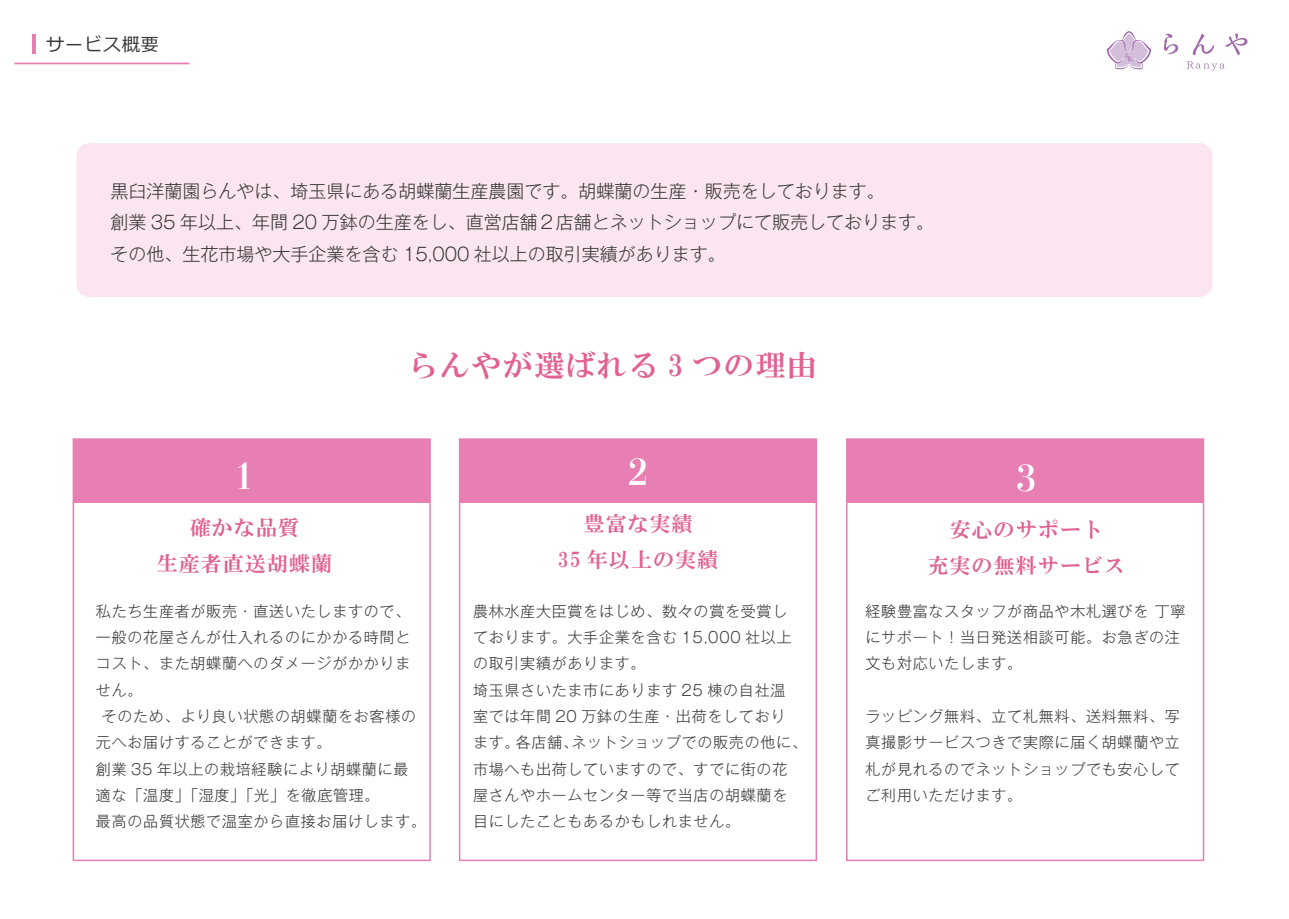
<style>
.page{position:relative;width:1289px;height:919px;background:#fff}
.page>*{position:absolute;margin:0;border:0;box-sizing:border-box;transform-origin:0 0}
.t1{font:33px "A Bajimin chikueb";color:#fff}
.t2{font:30px "HGS Mincho E";letter-spacing:.05em;color:#e06192}
.t3{font:21px/36.8px "HGS Mincho E";letter-spacing:.05em;color:#e06192;text-align:center}
.t4{font:300 18px/31.5px "Gothic MB101 Pr 6 N";color:#393838}
.t5{font:18px "Meiryo";letter-spacing:.05em;color:#393838}
.t6{font:300 15px/26.2px "Gothic MB101 Pr 6 N";letter-spacing:.05em;color:#393838}
</style>
<div class="page">
<svg style="left:1106px;top:31px;width:45px;height:38px"></svg>
<svg style="left:1164px;top:34px;width:14px;height:20px"></svg>
<svg style="left:1192px;top:34px;width:22px;height:21px"></svg>
<svg style="left:1225px;top:34px;width:22px;height:21px"></svg>
<svg style="left:1187px;top:61px;width:37px;height:10px"></svg>
<div style="left:73px;top:438px;width:358px;height:423px;border:2px solid #e87fb3"></div>
<div style="left:459px;top:438px;width:358px;height:423px;border:2px solid #e87fb3"></div>
<div style="left:846px;top:438px;width:358px;height:423px;border:2px solid #e87fb3"></div>
<div style="left:73px;top:439px;width:357px;height:63px;background:#e87fb3"></div>
<div style="left:459px;top:439px;width:357px;height:64px;background:#e87fb3"></div>
<div style="left:846px;top:439px;width:357px;height:64px;background:#e87fb3"></div>
<div style="left:76px;top:143px;width:1136px;height:154px;background:#fae5f0;border-radius:13px"></div>
<div style="left:14px;top:63px;width:175px;height:1px;border:1px solid #e87fb3"></div>
<hr style="left:32px;top:34px;width:4px;height:19px;background:#e87fb3">
<p class="t5" style="left:46px;top:32px;width:114px">サービス概要</p>
<p class="t4" style="left:110px;top:173px;width:825px">黒臼洋蘭園らんやは、埼玉県にある胡蝶蘭生産農園です。胡蝶蘭の生産・販売をしております。<br>創業 35 年以上、年間 20 万鉢の生産をし、直営店舗２店舗とネットショップにて販売しております。その他、生花市場や大手企業を含む 15,000 社以上の取引実績があります。</p>
<h2 class="t2" style="left:408px;top:349px;width:410px">らんやが選ばれる 3 つの理由</h2>
<h1 class="t1" style="left:237px;top:455px;width:17px">1</h1>
<h3 class="t3" style="left:157px;top:508px;width:177px">確かな品質<br>生産者直送胡蝶蘭</h3>
<p class="t6" style="left:96px;top:596px;width:316px">私たち生産者が販売・直送いたしますので、</p>
<p class="t6" style="left:96px;top:623px;width:316px">一般の花屋さんが仕入れるのにかかる時間と</p>
<p class="t6" style="left:96px;top:649px;width:316px">コスト、また胡蝶蘭へのダメージがかかりま</p>
<p class="t6" style="left:96px;top:675px;width:48px">せん。</p>
<p class="t6" style="left:102px;top:701px;width:316px">そのため、より良い状態の胡蝶蘭をお客様の</p>
<p class="t6" style="left:96px;top:728px;width:237px">元へお届けすることができます。</p>
<p class="t6" style="left:96px;top:754px;width:314px">創業 35 年以上の栽培経験により胡蝶蘭に最</p>
<p class="t6" style="left:96px;top:780px;width:285px">適な「温度」「湿度」「光」を徹底管理。</p>
<p class="t6" style="left:96px;top:806px;width:331px">最高の品質状態で温室から直接お届けします。</p>
<h1 class="t1" style="left:627px;top:451px;width:22px">2</h1>
<h3 class="t3" style="left:557px;top:504px;width:162px">豊富な実績<br>35 年以上の実績</h3>
<p class="t6" style="left:473px;top:596px;width:335px">農林水産大臣賞をはじめ、数々の賞を受賞し<br>ております。大手企業を含む 15,000 社以上の取引実績があります。<br>埼玉県さいたま市にあります 25 棟の自社温<br>室では年間 20 万鉢の生産・出荷をしており<br>ます。各店舗、ネットショップでの販売の他に、市場へも出荷していますので、すでに街の花<br>屋さんやホームセンター等で当店の胡蝶蘭を<br>目にしたこともあるかもしれません。</p>
<h1 class="t1" style="left:1015px;top:457px;width:22px">3</h1>
<h3 class="t3" style="left:927px;top:510px;width:199px">安心のサポート<br>充実の無料サービス</h3>
<p class="t6" style="left:865px;top:596px;width:321px">経験豊富なスタッフが商品や木札選びを 丁寧にサポート！当日発送相談可能。お急ぎの注文も対応いたします。</p>
<p class="t6" style="left:865px;top:701px;width:316px;text-align:justify">ラッピング無料、立て札無料、送料無料、写真撮影サービスつきで実際に届く胡蝶蘭や立札が見れるのでネットショップでも安心してご利用いただけます。</p>
</div>
